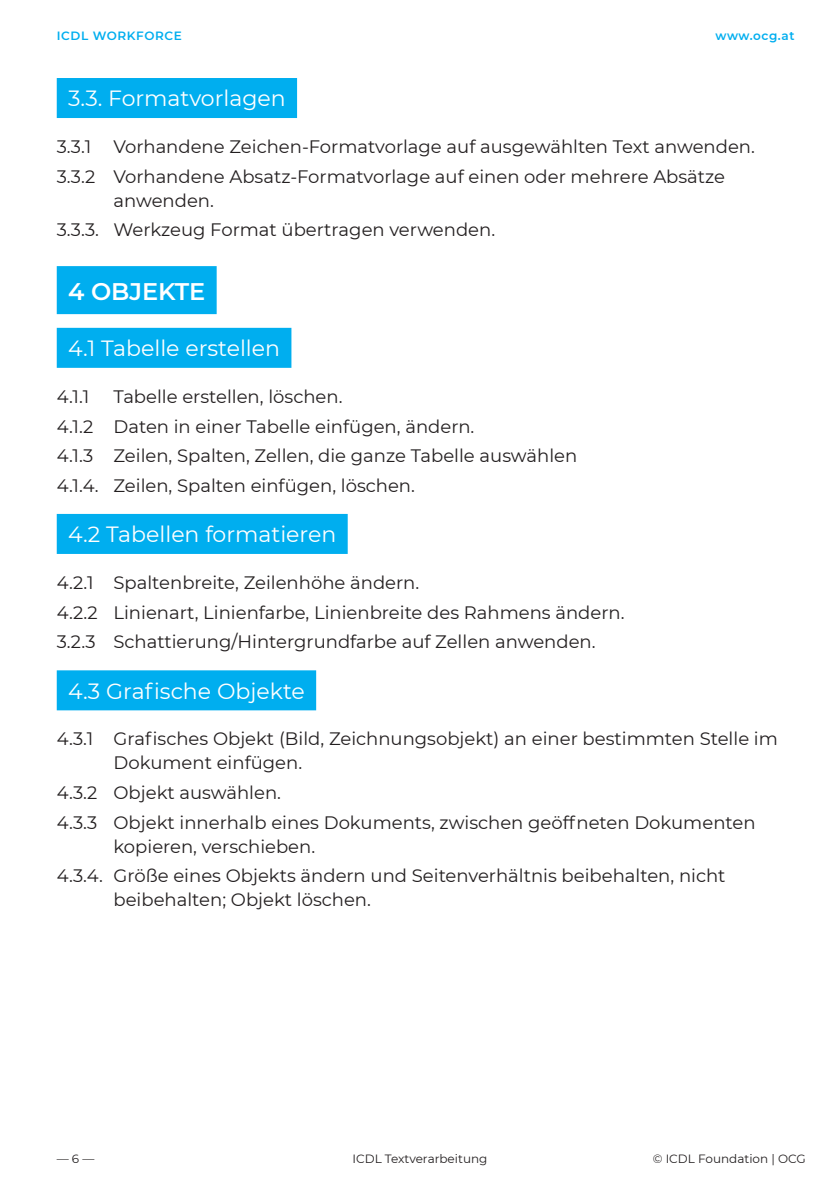
<style>
.page{position:relative;width:840px;height:1191px;background:#fff}
.page>*{position:absolute;margin:0;border:0;box-sizing:border-box;transform-origin:0 0}
.H3_Kapitelüberschrif{font:600 24px "Montserrat";color:#fff}
.H4_Skill_Set{font:22px "Montserrat";color:#fff}
.Fliesstext_schwarz_9{font:18px/24px "Montserrat";color:#231f20}
.t1{font:12px "Montserrat";color:#231f20}
.t2{font:600 12px "Montserrat";letter-spacing:.05em;color:#00aeef}
</style>
<div class="page">
<div style="left:57px;top:78px;width:240px;height:40px;background:#00aeef"></div>
<div style="left:57px;top:266px;width:159px;height:48px;background:#00aeef"></div>
<div style="left:57px;top:328px;width:234px;height:40px;background:#00aeef"></div>
<div style="left:57px;top:514px;width:290px;height:40px;background:#00aeef"></div>
<div style="left:57px;top:670px;width:259px;height:40px;background:#00aeef"></div>
<p class="t2" style="left:57px;top:27px;width:127px">ICDL WORKFORCE</p>
<p class="t2" style="left:715px;top:27px;width:81px">www.ocg.at</p>
<p class="H4_Skill_Set" style="left:68px;top:83px;width:219px">3.3. Formatvorlagen</p>
<p class="Fliesstext_schwarz_9" style="left:57px;top:134px;width:699px">3.3.1 Vorhandene Zeichen-Formatvorlage auf ausgewählten Text anwenden.</p>
<p class="Fliesstext_schwarz_9" style="left:113px;top:164px;width:612px;text-indent:-57px">3.3.2 Vorhandene Absatz-Formatvorlage auf einen oder mehrere Absätze anwenden.</p>
<p class="Fliesstext_schwarz_9" style="left:57px;top:217px;width:439px">3.3.3. Werkzeug Format übertragen verwenden.</p>
<p class="H3_Kapitelüberschrif" style="left:68px;top:275px;width:139px">4 OBJEKTE</p>
<p class="H4_Skill_Set" style="left:68px;top:333px;width:213px">4.1 Tabelle erstellen</p>
<p class="Fliesstext_schwarz_9" style="left:57px;top:384px;width:34px">4.1.1</p>
<p class="Fliesstext_schwarz_9" style="left:113px;top:384px;width:230px">Tabelle erstellen, löschen.</p>
<p class="Fliesstext_schwarz_9" style="left:57px;top:413px;width:419px">4.1.2 Daten in einer Tabelle einfügen, ändern.</p>
<p class="Fliesstext_schwarz_9" style="left:57px;top:443px;width:521px">4.1.3 Zeilen, Spalten, Zellen, die ganze Tabelle auswählen</p>
<p class="Fliesstext_schwarz_9" style="left:57px;top:473px;width:359px">4.1.4. Zeilen, Spalten einfügen, löschen.</p>
<p class="H4_Skill_Set" style="left:68px;top:519px;width:269px">4.2 Tabellen formatieren</p>
<p class="Fliesstext_schwarz_9" style="left:57px;top:570px;width:364px">4.2.1 Spaltenbreite, Zeilenhöhe ändern.</p>
<p class="Fliesstext_schwarz_9" style="left:57px;top:599px;width:569px">4.2.2 Linienart, Linienfarbe, Linienbreite des Rahmens ändern.</p>
<p class="Fliesstext_schwarz_9" style="left:57px;top:629px;width:540px">3.2.3 Schattierung/Hintergrundfarbe auf Zellen anwenden.</p>
<p class="H4_Skill_Set" style="left:68px;top:676px;width:238px">4.3 Grafische Objekte</p>
<p class="Fliesstext_schwarz_9" style="left:113px;top:726px;width:665px;text-indent:-57px">4.3.1 Grafisches Objekt (Bild, Zeichnungsobjekt) an einer bestimmten Stelle im<br>Dokument einfügen.</p>
<p class="Fliesstext_schwarz_9" style="left:57px;top:780px;width:226px">4.3.2 Objekt auswählen.</p>
<p class="Fliesstext_schwarz_9" style="left:113px;top:809px;width:643px;text-indent:-57px">4.3.3 Objekt innerhalb eines Dokuments, zwischen geöffneten Dokumenten kopieren, verschieben.</p>
<p class="Fliesstext_schwarz_9" style="left:113px;top:863px;width:613px;text-indent:-57px">4.3.4. Größe eines Objekts ändern und Seitenverhältnis beibehalten, nicht beibehalten; Objekt löschen.</p>
<p class="t1" style="left:57px;top:1150px;width:39px">— 6 —</p>
<p class="t1" style="left:352px;top:1150px;width:136px">ICDL Textverarbeitung</p>
<p class="t1" style="left:652px;top:1150px;width:154px">© ICDL Foundation | OCG</p>
</div>
